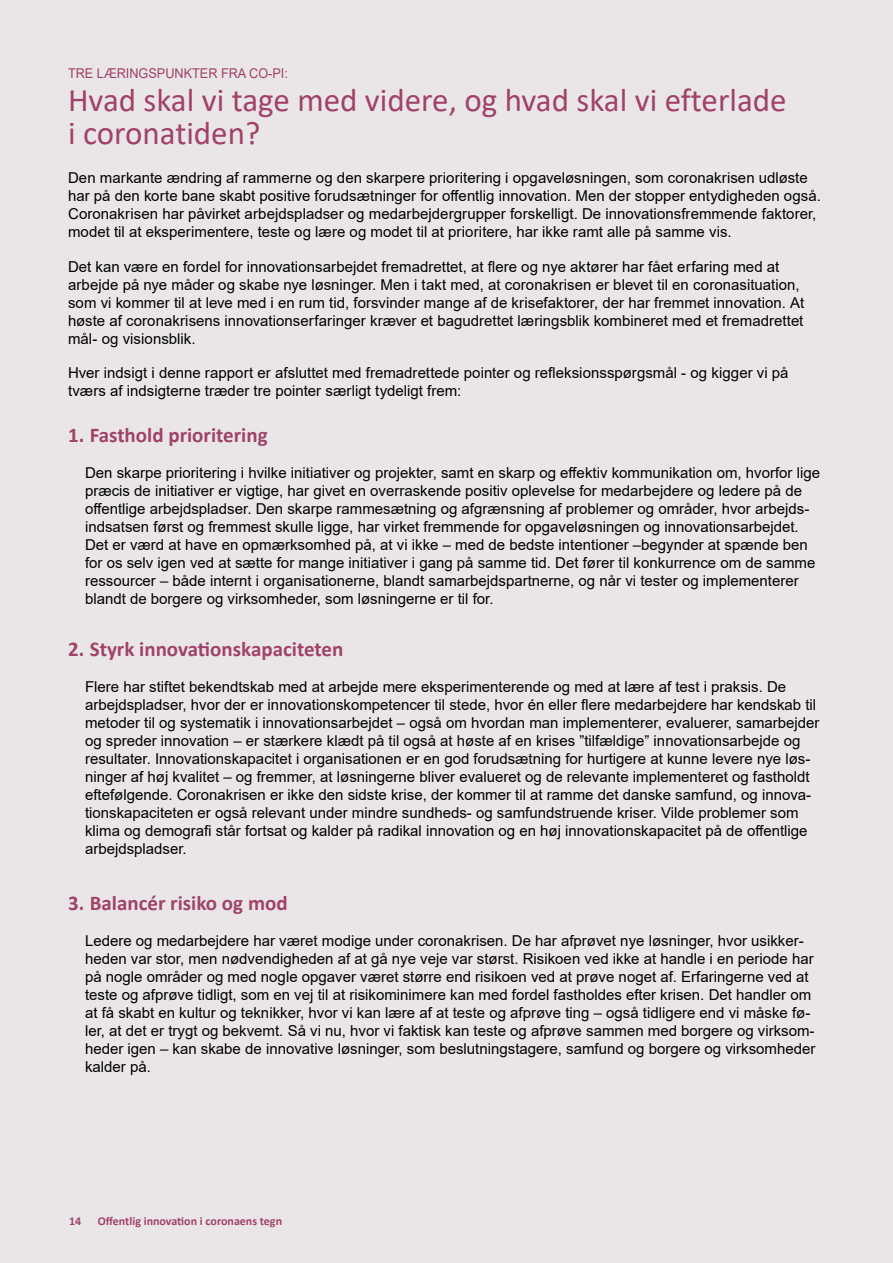
<style>
.page{position:relative;width:893px;height:1263px;background:#fff}
.page>*{position:absolute;margin:0;border:0;box-sizing:border-box;transform-origin:0 0}
.t1{font:33px/33px "Calibri";color:#a04269}
.t2{font:700 21px "Calibri";color:#a04269}
.t3{font:15px/18px "Arial";color:#000}
.t4{font:13.5px "Arial";color:#a04269;scale:.94 1}
.t5{font:700 12px "Calibri";color:#a04269}
</style>
<div class="page">
<div style="left:0;top:0;width:867px;height:1263px;background:#eae6e8"></div>
<div style="left:867px;top:0;width:26px;height:1263px;background:#eae6e8"></div>
<p class="t4" style="left:68px;top:64px;width:236px">TRE LÆRINGSPUNKTER FRA CO-PI:</p>
<h1 class="t1" style="left:68px;top:83px;width:720px">Hvad skal vi tage med videre, og hvad skal vi efterlade i coronatiden?</h1>
<p class="t3" style="left:68px;top:169px;width:754px">Den markante ændring af rammerne og den skarpere prioritering i opgaveløsningen, som coronakrisen udløste har på den korte bane skabt positive forudsætninger for offentlig innovation. Men der stopper entydigheden også.<br>Coronakrisen har påvirket arbejdspladser og medarbejdergrupper forskelligt. De innovationsfremmende faktorer, modet til at eksperimentere, teste og lære og modet til at prioritere, har ikke ramt alle på samme vis.</p>
<p class="t3" style="left:68px;top:257px;width:738px">Det kan være en fordel for innovationsarbejdet fremadrettet, at flere og nye aktører har fået erfaring med at arbejde på nye måder og skabe nye løsninger. Men i takt med, at coronakrisen er blevet til en coronasituation, som vi kommer til at leve med i en rum tid, forsvinder mange af de krisefaktorer, der har fremmet innovation. At høste af coronakrisens innovationserfaringer kræver et bagudrettet læringsblik kombineret med et fremadrettet mål- og visionsblik.</p>
<p class="t3" style="left:68px;top:364px;width:722px">Hver indsigt i denne rapport er afsluttet med fremadrettede pointer og refleksionsspørgsmål - og kigger vi på tværs af indsigterne træder tre pointer særligt tydeligt frem:</p>
<h2 class="t2" style="left:68px;top:420px;width:201px">1. Fasthold prioritering</h2>
<p class="t3" style="left:85px;top:464px;width:736px">Den skarpe prioritering i hvilke initiativer og projekter, samt en skarp og effektiv kommunikation om, hvorfor lige præcis de initiativer er vigtige, har givet en overraskende positiv oplevelse for medarbejdere og ledere på de offentlige arbejdspladser. Den skarpe rammesætning og afgrænsning af problemer og områder, hvor arbejds&shy;indsatsen først og fremmest skulle ligge, har virket fremmende for opgaveløsningen og innovationsarbejdet.<br>Det er værd at have en opmærksomhed på, at vi ikke – med de bedste intentioner –begynder at spænde ben for os selv igen ved at sætte for mange initiativer i gang på samme tid. Det fører til konkurrence om de samme ressourcer – både internt i organisationerne, blandt samarbejdspartnerne, og når vi tester og implementerer blandt de borgere og virksomheder, som løsningerne er til for.</p>
<h2 class="t2" style="left:68px;top:634px;width:277px">2. Styrk innovationskapaciteten</h2>
<p class="t3" style="left:85px;top:677px;width:736px">Flere har stiftet bekendtskab med at arbejde mere eksperimenterende og med at lære af test i praksis. De arbejdspladser, hvor der er innovationskompetencer til stede, hvor én eller flere medarbejdere har kendskab til metoder til og systematik i innovationsarbejdet – også om hvordan man implementerer, evaluerer, samarbejder og spreder innovation – er stærkere klædt på til også at høste af en krises ”tilfældige” innovationsarbejde og resultater. Innovationskapacitet i organisationen er en god forudsætning for hurtigere at kunne levere nye løs&shy;ninger af høj kvalitet – og fremmer, at løsningerne bliver evalueret og de relevante implementeret og fastholdt eftefølgende. Coronakrisen er ikke den sidste krise, der kommer til at ramme det danske samfund, og innova&shy;tionskapaciteten er også relevant under mindre sundheds- og samfundstruende kriser. Vilde problemer som klima og demografi står fortsat og kalder på radikal innovation og en høj innovationskapacitet på de offentlige arbejdspladser.</p>
<h2 class="t2" style="left:68px;top:888px;width:221px">3. Balancér risiko og mod</h2>
<p class="t3" style="left:85px;top:931px;width:732px">Ledere og medarbejdere har været modige under coronakrisen. De har afprøvet nye løsninger, hvor usikker&shy;heden var stor, men nødvendigheden af at gå nye veje var størst. Risikoen ved ikke at handle i en periode har på nogle områder og med nogle opgaver været større end risikoen ved at prøve noget af. Erfaringerne ved at teste og afprøve tidligt, som en vej til at risikominimere kan med fordel fastholdes efter krisen. Det handler om at få skabt en kultur og teknikker, hvor vi kan lære af at teste og afprøve ting – også tidligere end vi måske fø&shy;ler, at det er trygt og bekvemt. Så vi nu, hvor vi faktisk kan teste og afprøve sammen med borgere og virksom&shy;heder igen – kan skabe de innovative løsninger, som beslutningstagere, samfund og borgere og virksomheder kalder på.</p>
<p class="t5" style="left:69px;top:1213px;width:14px">14</p>
<p class="t5" style="left:98px;top:1213px;width:186px">Offentlig innovation i coronaens tegn</p>
</div>
